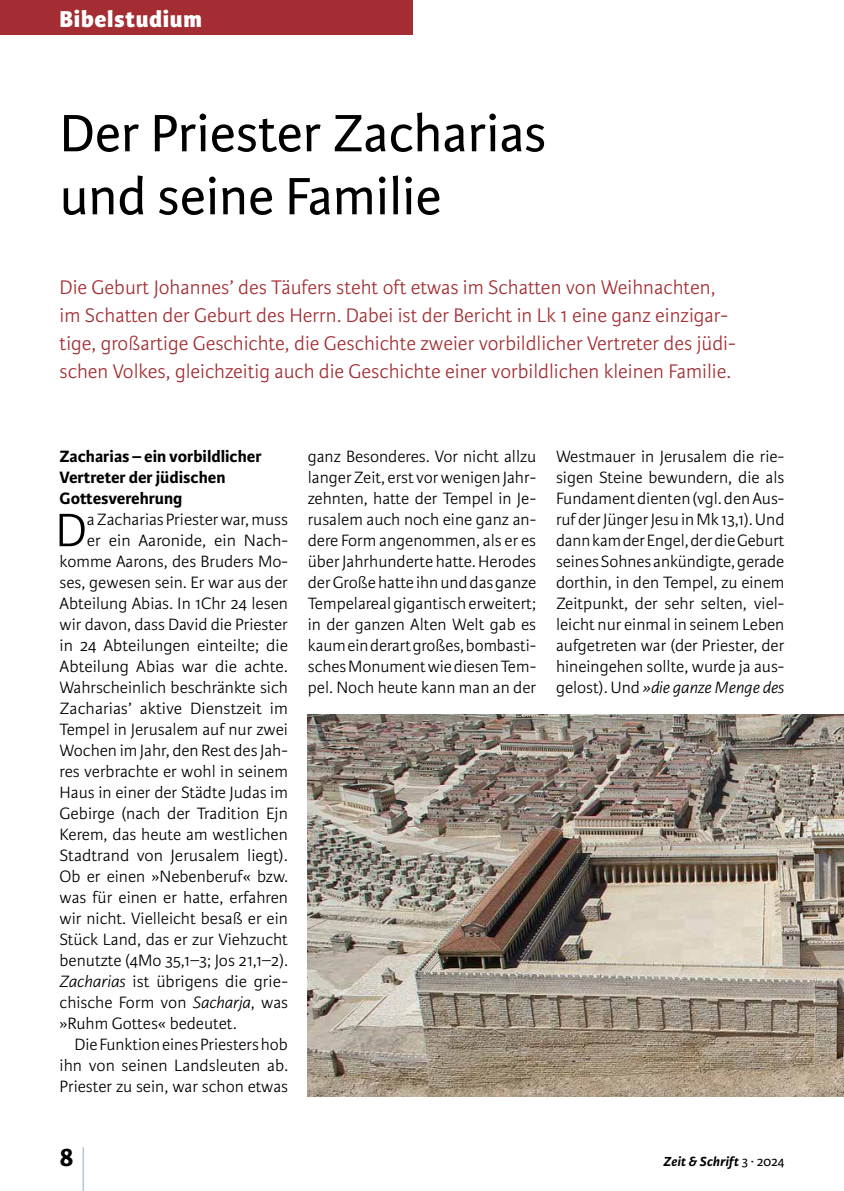
<style>
.page{position:relative;width:844px;height:1191px;background:#fff}
.page>*{position:absolute;margin:0;border:0;box-sizing:border-box;transform-origin:0 0}
.t1{font:300 59.5px "Karmina Sans Basic";color:#9aacc1;scale:.29 1}
.t2{font:56px/63px "Karmina Sans Basic";color:#000}
.t3{font:300 49.88px "Karmina Sans Basic";color:#000}
.t4{font:700 28px "Karmina Sans Basic";color:#000}
.t5{font:800 24.5px "Karmina Sans Basic";letter-spacing:.025em;color:#fff}
.t6{font:300 21px/28px "Karmina Sans Basic";color:#a32d32}
.t7{font:300 17.5px/21px "Karmina Sans Basic";color:#000;text-align:justify}
.t8{font:700 17.5px/21px "Karmina Sans Basic";color:#000}
.t9{font:italic 700 14px "Karmina Sans Basic";letter-spacing:.015em;color:#000}
.s1{font-style:italic}
.s2{font-weight:400;font-style:normal}
</style>
<div class="page">
<div style="left:0;top:0;width:412px;height:35px;background:#a32d32"></div>
<img style="left:308px;top:714px;width:535px;height:382px">
<h3 class="t5" style="left:60px;top:4px;width:144px">Bibelstudium</h3>
<h2 class="t2" style="left:60px;top:102px;width:488px">Der Priester Zacharias und seine Familie</h2>
<p class="t6" style="left:60px;top:273px;width:677px">Die Geburt Johannes’ des Täufers steht oft etwas im Schatten von Weihnachten, im Schatten der Geburt des Herrn. Dabei ist der Bericht in Lk 1 eine ganz einzigar&shy;tige, großartige Geschichte, die Geschichte zweier vorbildlicher Vertreter des jüdi&shy;schen Volkes, gleichzeitig auch die Geschichte einer vorbildlichen kleinen Familie.</p>
<p class="t8" style="left:60px;top:446px;width:203px">Zacharias – ein vorbildlicher<br>Vertreter der jüdischen<br>Gottesverehrung</p>
<h3 class="t3" style="left:55px;top:503px;width:33px">D</h3>
<p class="t7" style="left:87px;top:509px;width:202px">a Zacharias Priester war, muss</p>
<p class="t7" style="left:87px;top:530px;width:202px">er ein Aaronide, ein Nach-</p>
<p class="t7" style="left:60px;top:551px;width:230px">komme Aarons, des Bruders Mo-</p>
<p class="t7" style="left:60px;top:572px;width:230px">ses, gewesen sein. Er war aus der</p>
<p class="t7" style="left:60px;top:593px;width:230px">Abteilung Abias. In 1Chr 24 lesen</p>
<p class="t7" style="left:60px;top:614px;width:230px">wir davon, dass David die Priester</p>
<p class="t7" style="left:60px;top:635px;width:230px">in 24 Abteilungen einteilte; die</p>
<p class="t7" style="left:60px;top:656px;width:230px">Abteilung Abias war die achte.</p>
<p class="t7" style="left:60px;top:677px;width:230px">Wahrscheinlich beschränkte sich</p>
<p class="t7" style="left:60px;top:698px;width:230px">Zacharias’ aktive Dienstzeit im</p>
<p class="t7" style="left:60px;top:719px;width:230px">Tempel in Jerusalem auf nur zwei</p>
<p class="t7" style="left:60px;top:740px;width:230px">Wochen im Jahr, den Rest des Jah-</p>
<p class="t7" style="left:60px;top:761px;width:230px">res verbrachte er wohl in seinem</p>
<p class="t7" style="left:60px;top:782px;width:230px">Haus in einer der Städte Judas im</p>
<p class="t7" style="left:60px;top:803px;width:230px">Gebirge (nach der Tradition Ejn</p>
<p class="t7" style="left:60px;top:824px;width:230px">Kerem, das heute am westlichen</p>
<p class="t7" style="left:60px;top:845px;width:230px">Stadtrand von Jerusalem liegt).</p>
<p class="t7" style="left:60px;top:866px;width:230px">Ob er einen »Nebenberuf« bzw.</p>
<p class="t7" style="left:60px;top:887px;width:230px">was für einen er hatte, erfahren</p>
<p class="t7" style="left:60px;top:908px;width:230px">wir nicht. Vielleicht besaß er ein</p>
<p class="t7" style="left:60px;top:929px;width:230px">Stück Land, das er zur Viehzucht</p>
<p class="t7" style="left:60px;top:950px;width:230px">benutzte (4Mo 35,1–3; Jos 21,1–2).</p>
<p class="t7" style="left:60px;top:971px;width:230px"><span class="s1">Zacharias</span> ist übrigens die grie-</p>
<p class="t7" style="left:60px;top:992px;width:230px">chische Form von <span class="s1">Sacharja</span>, was</p>
<p class="t7" style="left:60px;top:1013px;width:178px">»Ruhm Gottes« bedeutet.</p>
<p class="t7" style="left:74px;top:1034px;width:215px">Die Funktion eines Priesters hob</p>
<p class="t7" style="left:60px;top:1055px;width:230px">ihn von seinen Landsleuten ab.</p>
<p class="t7" style="left:60px;top:1076px;width:230px">Priester zu sein, war schon etwas</p>
<p class="t7" style="left:308px;top:446px;width:230px">ganz Besonderes. Vor nicht allzu langer Zeit, erst vor wenigen Jahr&shy;zehnten, hatte der Tempel in Je&shy;rusalem auch noch eine ganz an&shy;dere Form angenommen, als er es über Jahrhunderte hatte. Herodes der Große hatte ihn und das ganze Tempelareal gigantisch erweitert; in der ganzen Alten Welt gab es kaum ein derart großes, bombasti&shy;sches Monument wie diesen Tem&shy;pel. Noch heute kann man an der</p>
<p class="t7" style="left:556px;top:446px;width:230px">Westmauer in Jerusalem die rie&shy;sigen Steine bewundern, die als Fundament dienten (vgl. den Aus&shy;ruf der Jünger Jesu in Mk 13,1). Und dann kam der Engel, der die Geburt seines Sohnes ankündigte, gerade dorthin, in den Tempel, zu einem Zeitpunkt, der sehr selten, viel&shy;leicht nur einmal in seinem Leben aufgetreten war (der Priester, der hineingehen sollte, wurde ja aus&shy;gelost). Und <span class="s1">»die ganze Menge des</span></p>
<h3 class="t4" style="left:60px;top:1141px;width:16px">8</h3>
<h1 class="t1" style="left:81px;top:1140px;width:17px">|</h1>
<p class="t9" style="left:663px;top:1153px;width:122px">Zeit &amp; Schrift <span class="s2">3 ∙ 2024</span></p>
</div>
